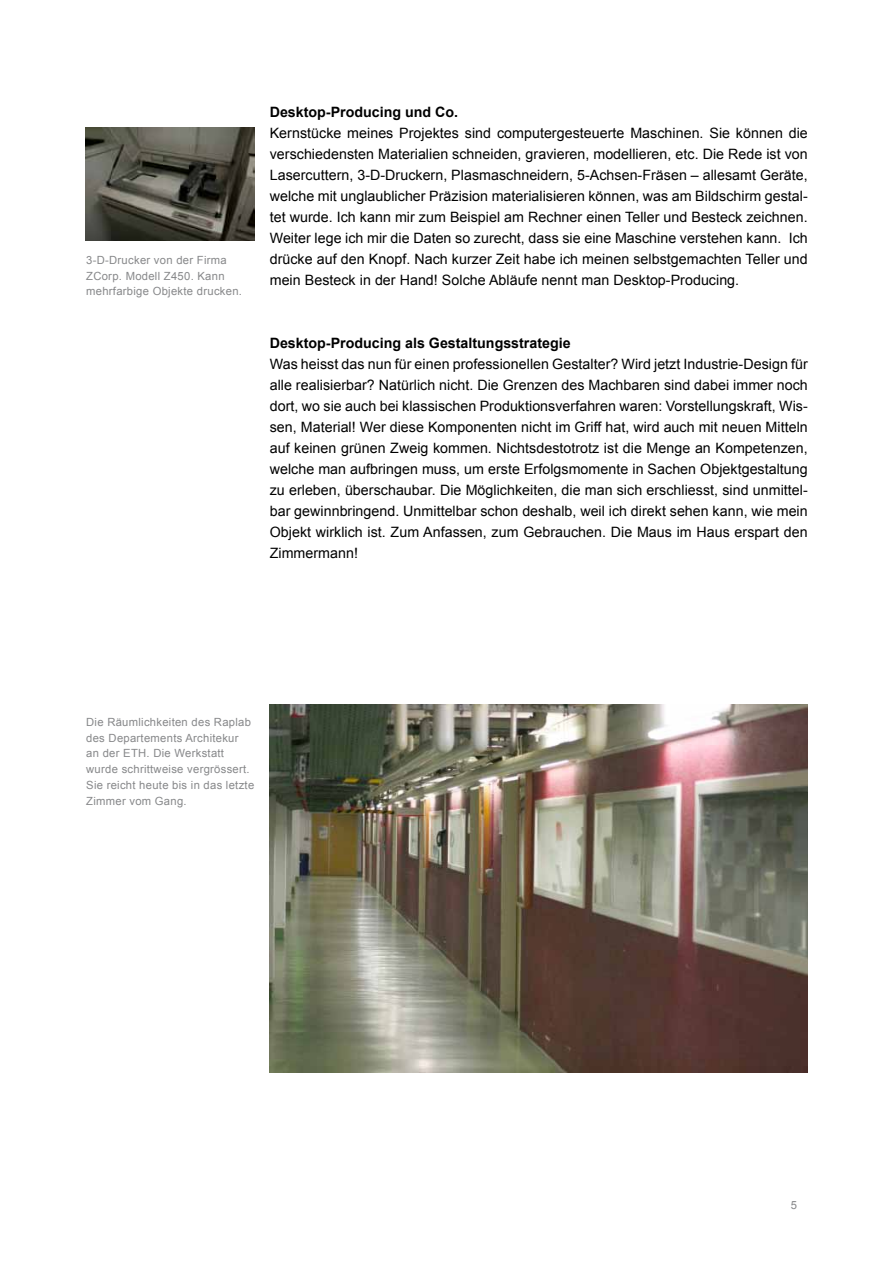
<style>
.page{position:relative;width:893px;height:1263px;background:#fff}
.page>*{position:absolute;margin:0;border:0;box-sizing:border-box;transform-origin:0 0}
.t1{font:14.25px/21px "Arial";letter-spacing:.005em;color:#000;text-align:justify}
.t2{font:700 14.25px "Arial";color:#000}
.t3{font:11.25px/15.8px "Arial";letter-spacing:.025em;color:#87888a}
</style>
<div class="page">
<img style="left:270px;top:705px;width:538px;height:367px">
<svg style="left:86px;top:240px;width:168px;height:1px"></svg>
<img style="left:86px;top:128px;width:168px;height:112px">
<p class="t3" style="left:86px;top:252px;width:157px">3-D-Drucker von der Firma<br>ZCorp. Modell Z450. Kann mehrfarbige Objekte drucken.</p>
<p class="t2" style="left:270px;top:102px;width:190px">Desktop-Producing und Co.</p>
<p class="t1" style="left:270px;top:123px;width:540px">Kernstücke meines Projektes sind computergesteuerte Maschinen. Sie können die verschiedensten Materialien schneiden, gravieren, modellieren, etc. Die Rede ist von Lasercuttern, 3-D-Druckern, Plasmaschneidern, 5-Achsen-Fräsen – allesamt Geräte, welche mit unglaublicher Präzision materialisieren können, was am Bildschirm gestal&shy;tet wurde. Ich kann mir zum Beispiel am Rechner einen Teller und Besteck zeichnen.<br>Weiter lege ich mir die Daten so zurecht, dass sie eine Maschine verstehen kann. Ich drücke auf den Knopf. Nach kurzer Zeit habe ich meinen selbstgemachten Teller und mein Besteck in der Hand! Solche Abläufe nennt man Desktop-Producing.</p>
<p class="t2" style="left:270px;top:334px;width:302px">Desktop-Producing als Gestaltungsstrategie</p>
<p class="t1" style="left:270px;top:354px;width:540px">Was heisst das nun für einen professionellen Gestalter? Wird jetzt Industrie-Design für alle realisierbar? Natürlich nicht. Die Grenzen des Machbaren sind dabei immer noch dort, wo sie auch bei klassischen Produktionsverfahren waren: Vorstellungskraft, Wis&shy;sen, Material! Wer diese Komponenten nicht im Griff hat, wird auch mit neuen Mitteln auf keinen grünen Zweig kommen. Nichtsdestotrotz ist die Menge an Kompetenzen, welche man aufbringen muss, um erste Erfolgsmomente in Sachen Objektgestaltung zu erleben, überschaubar. Die Möglichkeiten, die man sich erschliesst, sind unmittel&shy;bar gewinnbringend. Unmittelbar schon deshalb, weil ich direkt sehen kann, wie mein Objekt wirklich ist. Zum Anfassen, zum Gebrauchen. Die Maus im Haus erspart den Zimmermann!</p>
<p class="t3" style="left:86px;top:714px;width:170px">Die Räumlichkeiten des Raplab des Departements Architekur<br>an der ETH. Die Werkstatt wurde schrittweise vergrössert.<br>Sie reicht heute bis in das letzte<br>Zimmer vom Gang.</p>
<p class="t3" style="left:791px;top:1197px;width:8px">5</p>
</div>
